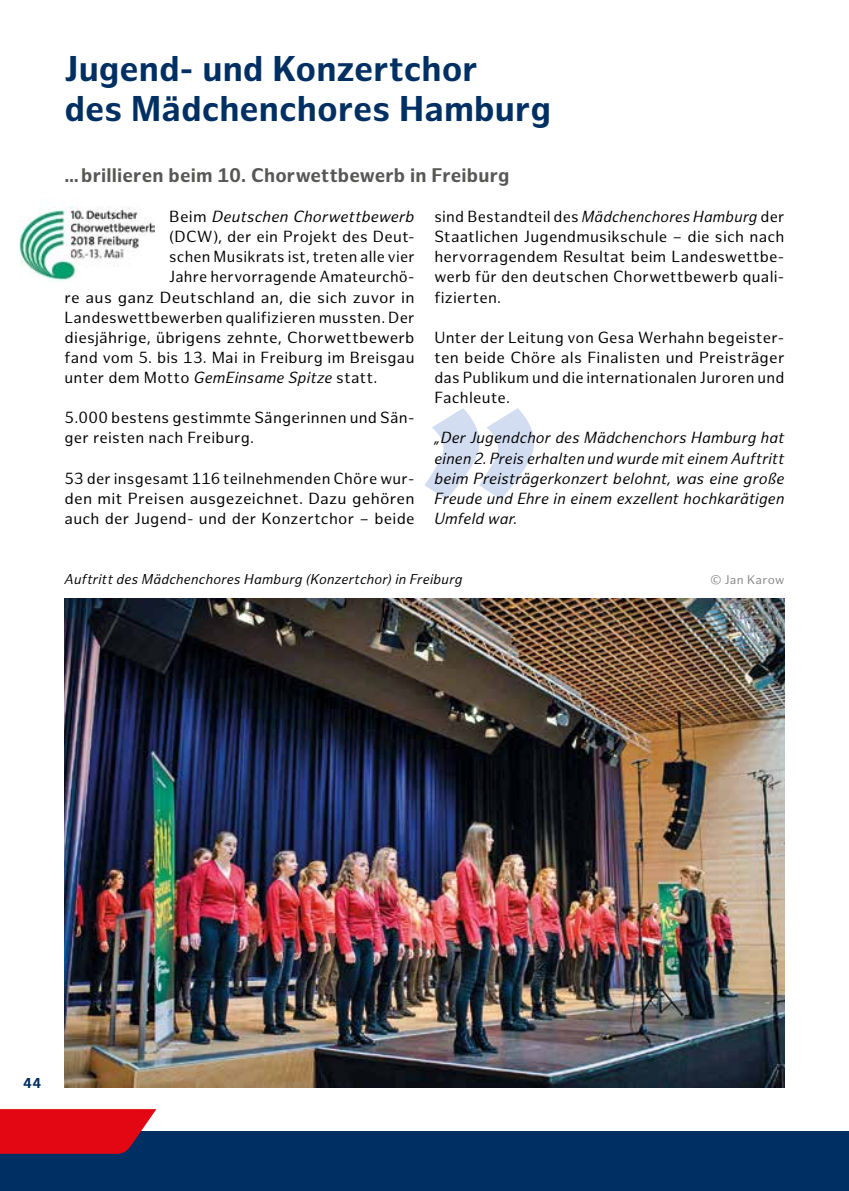
<style>
.page{position:relative;width:849px;height:1191px;background:#fff}
.page>*{position:absolute;margin:0;border:0;box-sizing:border-box;transform-origin:0 0}
.t1{font:700 35px/40.2px "Hamburg Sans";color:#003063}
.t2{font:700 19.25px "Hamburg Sans";letter-spacing:.01em;color:#575756}
.t3{font:15.75px/20.1px "Hamburg Sans";letter-spacing:.015em;color:#000;text-align:justify}
.t4{font:italic 15.75px/20.1px "Hamburg Sans";letter-spacing:.015em;color:#000;text-align:justify}
.t5{font:italic 14px "Hamburg Sans";letter-spacing:.02em;color:#000}
.t6{font:700 14px "Hamburg Sans";color:#003063}
.t7{font:12.25px "Hamburg Sans";letter-spacing:.025em;color:#878787}
.s1{font-style:normal}
.s2{font-style:italic}
</style>
<div class="page">
<svg style="left:425px;top:408px;width:109px;height:91px"></svg>
<hr style="left:848px;top:1131px;width:1px;height:60px;background:#003063">
<div style="left:0;top:1131px;width:848px;height:60px;background:#003063"></div>
<svg style="left:0;top:1109px;width:156px;height:44px;background:#d30f1e"></svg>
<img style="left:20px;top:206px;width:134px;height:76px">
<img style="left:64px;top:598px;width:720px;height:489px">
<h1 class="t1" style="left:64px;top:50px;width:488px">Jugend- und Konzertchor<br>des Mädchenchores Hamburg</h1>
<p class="t2" style="left:64px;top:164px;width:446px">…brillieren beim 10. Chorwettbewerb in Freiburg</p>
<p class="t4" style="left:169px;top:207px;width:247px"><span class="s1">Beim</span> Deutschen Chorwettbewerb</p>
<p class="t3" style="left:169px;top:227px;width:247px">(DCW), der ein Projekt des Deut-</p>
<p class="t3" style="left:169px;top:247px;width:247px">schen Musikrats ist, treten alle vier</p>
<p class="t3" style="left:169px;top:267px;width:247px">Jahre hervorragende Amateurchö-</p>
<p class="t3" style="left:64px;top:287px;width:351px">re aus ganz Deutschland an, die sich zuvor in</p>
<p class="t3" style="left:64px;top:308px;width:351px">Landeswettbewerben qualifizieren mussten. Der</p>
<p class="t3" style="left:64px;top:328px;width:351px">diesjährige, übrigens zehnte, Chorwettbewerb</p>
<p class="t3" style="left:64px;top:348px;width:351px">fand vom 5. bis 13. Mai in Freiburg im Breisgau</p>
<p class="t3" style="left:64px;top:368px;width:314px">unter dem Motto <span class="s2">GemEinsame Spitze</span> statt.</p>
<p class="t3" style="left:64px;top:408px;width:351px">5.000 bestens gestimmte Sängerinnen und Sän&shy;ger reisten nach Freiburg.</p>
<p class="t3" style="left:64px;top:469px;width:351px">53 der insgesamt 116 teilnehmenden Chöre wur&shy;den mit Preisen ausgezeichnet. Dazu gehören auch der Jugend- und der Konzertchor – beide</p>
<p class="t3" style="left:434px;top:207px;width:351px">sind Bestandteil des <span class="s2">Mädchenchores Hamburg</span> der Staatlichen Jugendmusikschule – die sich nach hervorragendem Resultat beim Landeswettbe&shy;werb für den deutschen Chorwettbewerb quali&shy;fizierten.</p>
<p class="t3" style="left:434px;top:328px;width:351px">Unter der Leitung von Gesa Werhahn begeister&shy;ten beide Chöre als Finalisten und Preisträger das Publikum und die internationalen Juroren und Fachleute.</p>
<p class="t4" style="left:434px;top:428px;width:351px">„Der Jugendchor des Mädchenchors Hamburg hat einen 2. Preis erhalten und wurde mit einem Auftritt beim Preisträgerkonzert belohnt, was eine große Freude und Ehre in einem exzellent hochkarätigen Umfeld war.</p>
<p class="t5" style="left:64px;top:571px;width:399px">Auftritt des Mädchenchores Hamburg (Konzertchor) in Freiburg</p>
<p class="t7" style="left:709px;top:573px;width:76px">© Jan Karow</p>
<p class="t6" style="left:23px;top:1074px;width:20px">44</p>
</div>
